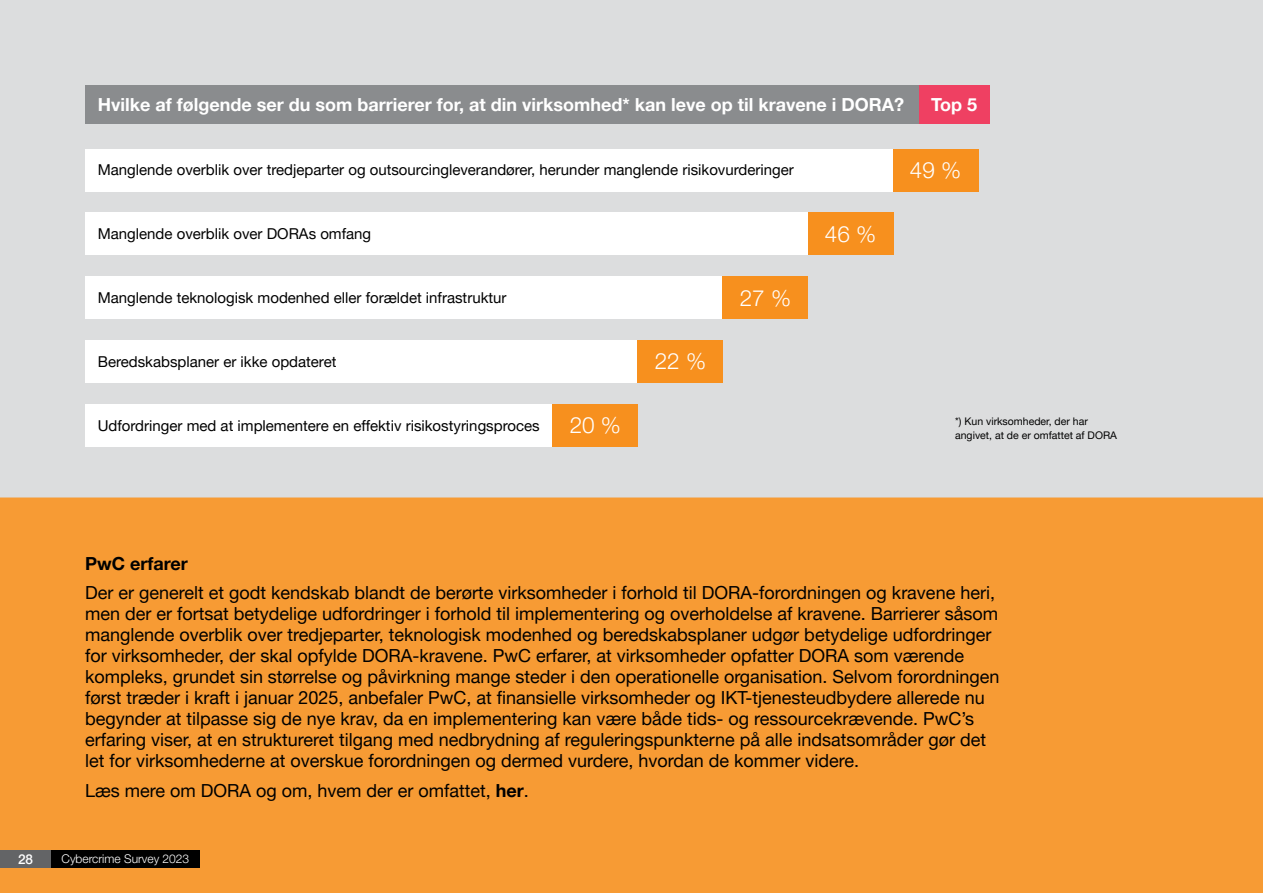
<style>
.page{position:relative;width:1263px;height:893px;background:#fff}
.page>*{position:absolute;margin:0;border:0;box-sizing:border-box;transform-origin:0 0}
.t1{font:300 22.5px "Helvetica Neue LT Pro";color:#fff}
.t2{font:18px/21px "Helvetica Neue LT Pro";color:#000}
.t3{font:700 18px "Helvetica Neue LT Pro";color:#fff}
.t4{font:700 18px "Helvetica Neue LT Pro";color:#000}
.t5{font:15px "Helvetica Neue LT Pro";color:#000}
.t6{font:500 13.5px "Helvetica Neue LT Pro";color:#fff}
.t7{font:300 12px "Helvetica Neue LT Pro";color:#fff}
.t8{font:10.5px/13.5px "Helvetica Neue LT Pro";color:#000}
.s1{font-weight:700}
</style>
<div class="page">
<div style="left:0;top:0;width:1263px;height:497px;background:#dcddde"></div>
<div style="left:0;top:497px;width:1263px;height:396px;background:#f79b34"></div>
<div style="left:85px;top:149px;width:808px;height:42px;background:#fff"></div>
<div style="left:893px;top:149px;width:85px;height:42px;background:#f7901e"></div>
<div style="left:85px;top:213px;width:723px;height:42px;background:#fff"></div>
<div style="left:808px;top:213px;width:85px;height:42px;background:#f7901e"></div>
<div style="left:85px;top:276px;width:638px;height:43px;background:#fff"></div>
<div style="left:723px;top:276px;width:85px;height:43px;background:#f7901e"></div>
<div style="left:85px;top:340px;width:553px;height:43px;background:#fff"></div>
<div style="left:638px;top:340px;width:85px;height:43px;background:#f7901e"></div>
<div style="left:85px;top:404px;width:468px;height:42px;background:#fff"></div>
<div style="left:553px;top:404px;width:85px;height:42px;background:#f7901e"></div>
<div style="left:918px;top:85px;width:72px;height:38px;background:#ef4062"></div>
<div style="left:85px;top:85px;width:833px;height:38px;background:#8a8c8e"></div>
<div style="left:0;top:850px;width:51px;height:17px;background:#636466"></div>
<div style="left:51px;top:850px;width:149px;height:17px;background:#000"></div>
<p class="t3" style="left:98px;top:93px;width:808px">Hvilke af følgende ser du som barrierer for, at din virksomhed* kan leve op til kravene i DORA?</p>
<p class="t3" style="left:931px;top:93px;width:48px">Top 5</p>
<p class="t5" style="left:98px;top:161px;width:697px">Manglende overblik over tredjeparter og outsourcingleverandører, herunder manglende risikovurderinger</p>
<p class="t1" style="left:910px;top:156px;width:53px">49 %</p>
<p class="t5" style="left:98px;top:225px;width:275px">Manglende overblik over DORAs omfang</p>
<p class="t1" style="left:825px;top:220px;width:53px">46 %</p>
<p class="t5" style="left:98px;top:288px;width:410px">Manglende teknologisk modenhed eller forældet infrastruktur</p>
<p class="t1" style="left:740px;top:284px;width:53px">27 %</p>
<p class="t5" style="left:98px;top:352px;width:240px">Beredskabsplaner er ikke opdateret</p>
<p class="t1" style="left:655px;top:348px;width:53px">22 %</p>
<p class="t5" style="left:98px;top:416px;width:443px">Udfordringer med at implementere en effektiv risikostyringsproces</p>
<p class="t1" style="left:570px;top:411px;width:53px">20 %</p>
<p class="t8" style="left:955px;top:415px;width:163px">*) Kun virksomheder, der har angivet, at de er omfattet af DORA</p>
<p class="t4" style="left:85px;top:552px;width:104px">PwC erfarer</p>
<p class="t2" style="left:85px;top:582px;width:916px">Der er generelt et godt kendskab blandt de berørte virksomheder i forhold til DORA-forordningen og kravene heri, men der er fortsat betydelige udfordringer i forhold til implementering og overholdelse af kravene. Barrierer såsom manglende overblik over tredjeparter, teknologisk modenhed og beredskabsplaner udgør betydelige udfordringer for virksomheder, der skal opfylde DORA-kravene. PwC erfarer, at virksomheder opfatter DORA som værende kompleks, grundet sin størrelse og påvirkning mange steder i den operationelle organisation. Selvom forordningen først træder i kraft i januar 2025, anbefaler PwC, at finansielle virksomheder og IKT-tjenesteudbydere allerede nu begynder at tilpasse sig de nye krav, da en implementering kan være både tids- og ressourcekrævende. PwC’s erfaring viser, at en struktureret tilgang med nedbrydning af reguleringspunkterne på alle indsatsområder gør det let for virksomhederne at overskue forordningen og dermed vurdere, hvordan de kommer videre.</p>
<p class="t2" style="left:85px;top:780px;width:445px">Læs mere om DORA og om, hvem der er omfattet, <span class="s1">her</span>.</p>
<p class="t6" style="left:18px;top:851px;width:17px">28</p>
<p class="t7" style="left:62px;top:852px;width:129px">Cybercrime Survey 2023</p>
</div>
